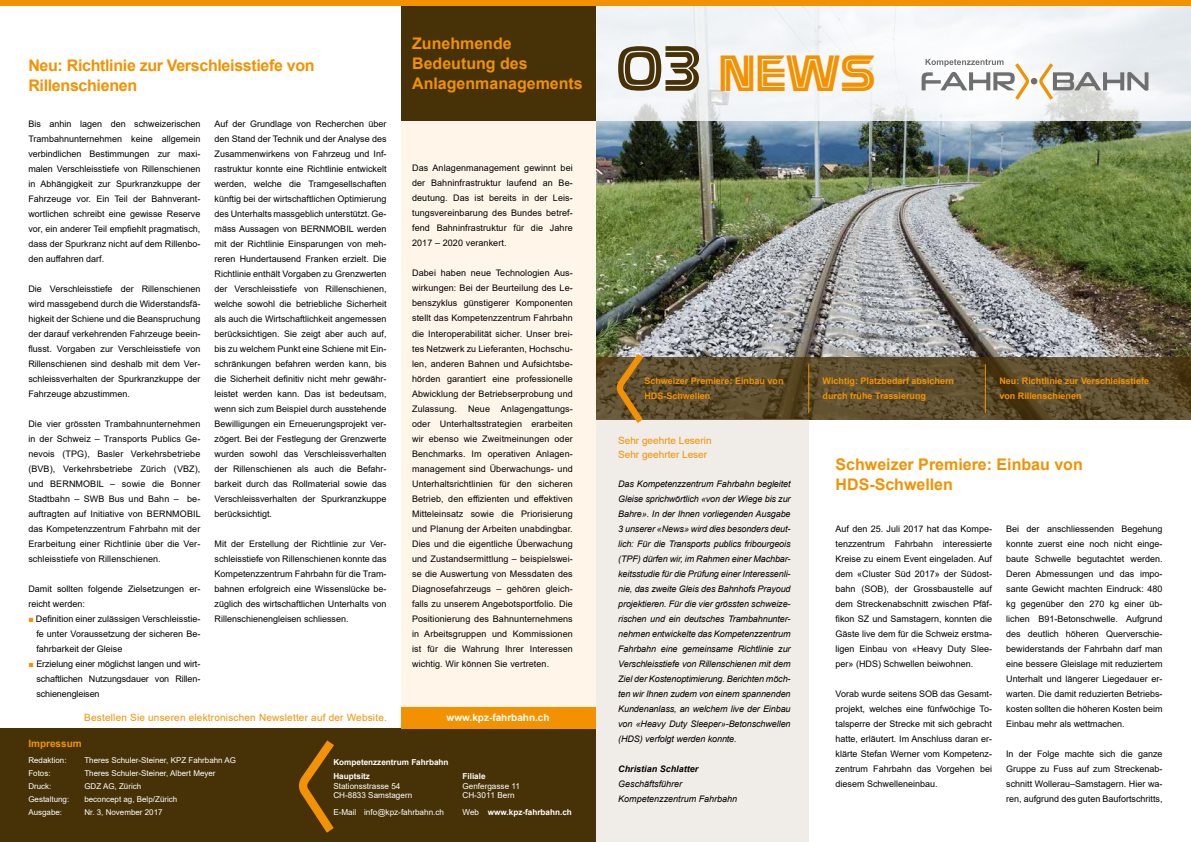
<style>
.page{position:relative;width:1191px;height:842px;background:#fff}
.page>*{position:absolute;margin:0;border:0;box-sizing:border-box;transform-origin:0 0}
.t1{font:44.5px "Battlestar";color:#f39200}
.t2{font:700 16px/20px "Arial";color:#f39200}
.t3{font:700 16px/20px "Arial";letter-spacing:-.02em;color:#f39200}
.t4{font:10px "Arial";letter-spacing:.02em;color:#f39200}
.t5{font:10px/14px "Arial";color:#f39200}
.t6{font:700 10px "Arial";color:#fff}
.t7{font:700 10px "Arial";color:#f39200}
.t8{font:9px/15px "Arial";color:#000;text-align:justify}
.t9{font:italic 9px/15px "Arial";letter-spacing:-.01em;color:#000;text-align:justify}
.t10{font:700 9px/15px "Arial";color:#f39200}
.t11{font:italic 700 9px "Arial";color:#000}
.t12{font:8.2px/9.8px "Arial";color:#fff}
.t13{font:700 8.2px/14.1px "Arial";color:#fff}
.t14{font:8px "Arial";color:#fff}
.s1{color:#f39200}
.s2{font-weight:400}
.s3{font-size:55.6px;color:#473207}
</style>
<div class="page">
<img style="left:596px;top:120px;width:595px;height:237px">
<div style="left:595px;top:419px;width:214px;height:423px;background:#f0ece7"></div>
<div style="left:0;top:729px;width:595px;height:113px;background:#473207"></div>
<svg style="left:596px;top:6px;width:595px;height:114px;fill:#f2f5f8"></svg>
<div style="left:401px;top:62px;width:195px;height:666px;background:#fff5e9"></div>
<div style="left:401px;top:6px;width:195px;height:114px;background:#473207"></div>
<div style="left:0;top:0;width:1191px;height:6px;background:#f39200"></div>
<div style="left:1030px;top:78px;width:7px;height:6px;background:#706f6f;border-radius:50%"></div>
<svg style="left:1039px;top:63px;width:109px;height:37px"></svg>
<svg style="left:921px;top:59px;width:108px;height:41px"></svg>
<div style="left:401px;top:707px;width:194px;height:22px;background:#f39200"></div>
<svg style="left:299px;top:740px;width:35px;height:93px"></svg>
<svg style="left:596px;top:357px;width:595px;height:63px;background:#5b4b2b"></svg>
<hr style="left:808px;top:364px;width:1px;height:49px;background:#f39200">
<hr style="left:984px;top:364px;width:1px;height:49px;background:#f39200">
<svg style="left:617px;top:354px;width:26px;height:69px;background:#906b32"></svg>
<h2 class="t3" style="left:28px;top:55px;width:288px">Neu: Richtlinie zur Verschleisstiefe von<br>Rillenschienen</h2>
<p class="t8" style="left:28px;top:116px;width:173px">Bis anhin lagen den schweizerischen Trambahnunternehmen keine allgemein verbindlichen Bestimmungen zur maxi&shy;malen Verschleisstiefe von Rillenschienen in Abhängigkeit zur Spurkranzkuppe der Fahrzeuge vor. Ein Teil der Bahnverant&shy;wortlichen schreibt eine gewisse Reserve vor, ein anderer Teil empfiehlt pragmatisch, dass der Spurkranz nicht auf dem Rillenbo&shy;den auffahren darf.</p>
<p class="t8" style="left:28px;top:281px;width:173px">Die Verschleisstiefe der Rillenschienen wird massgebend durch die Widerstandsfä&shy;higkeit der Schiene und die Beanspruchung der darauf verkehrenden Fahrzeuge beein&shy;flusst. Vorgaben zur Verschleisstiefe von Rillenschienen sind deshalb mit dem Ver&shy;schleissverhalten der Spurkranzkuppe der Fahrzeuge abzustimmen.</p>
<p class="t8" style="left:28px;top:416px;width:174px">Die vier grössten Trambahnunternehmen in der Schweiz – Transports Publics Ge&shy;nevois (TPG), Basler Verkehrsbetriebe (BVB), Verkehrsbetriebe Zürich (VBZ), und BERNMOBIL – sowie die Bonner Stadtbahn – SWB Bus und Bahn – be&shy;auftragten auf Initiative von BERNMOBIL das Kompetenzzentrum Fahrbahn mit der Erarbeitung einer Richtlinie über die Ver&shy;schleisstiefe von Rillenschienen.</p>
<p class="t8" style="left:28px;top:581px;width:173px">Damit sollten folgende Zielsetzungen er&shy;reicht werden:</p>
<p class="t8" style="left:36px;top:611px;width:165px;text-indent:-8px"><span class="s1">■</span> Definition einer zulässigen Verschleisstie&shy;fe unter Voraussetzung der sicheren Be&shy;fahrbarkeit der Gleise</p>
<p class="t8" style="left:36px;top:656px;width:165px;text-indent:-8px"><span class="s1">■</span> Erzielung einer möglichst langen und wirt&shy;schaftlichen Nutzungsdauer von Rillen&shy;schienengleisen</p>
<p class="t8" style="left:214px;top:116px;width:173px">Auf der Grundlage von Recherchen über den Stand der Technik und der Analyse des Zusammenwirkens von Fahrzeug und Inf&shy;rastruktur konnte eine Richtlinie entwickelt werden, welche die Tramgesellschaften künftig bei der wirtschaftlichen Optimierung des Unterhalts massgeblich unterstützt. Ge&shy;mäss Aussagen von BERNMOBIL werden mit der Richtlinie Einsparungen von meh&shy;reren Hundertausend Franken erzielt. Die Richtlinie enthält Vorgaben zu Grenzwerten der Verschleisstiefe von Rillenschienen, welche sowohl die betriebliche Sicherheit als auch die Wirtschaftlichkeit angemessen berücksichtigen. Sie zeigt aber auch auf, bis zu welchem Punkt eine Schiene mit Ein&shy;schränkungen befahren werden kann, bis die Sicherheit definitiv nicht mehr gewähr&shy;leistet werden kann. Das ist bedeutsam, wenn sich zum Beispiel durch ausstehende Bewilligungen ein Erneuerungsprojekt ver&shy;zögert. Bei der Festlegung der Grenzwerte wurden sowohl das Verschleissverhalten der Rillenschienen als auch die Befahr&shy;barkeit durch das Rollmaterial sowie das Verschleissverhalten der Spurkranzkuppe berücksichtigt.</p>
<p class="t8" style="left:214px;top:537px;width:173px">Mit der Erstellung der Richtlinie zur Ver&shy;schleisstiefe von Rillenschienen konnte das Kompetenzzentrum Fahrbahn für die Tram&shy;bahnen erfolgreich eine Wissenslücke be&shy;züglich des wirtschaftlichen Unterhalts von Rillenschienengleisen schliessen.</p>
<h2 class="t2" style="left:412px;top:33px;width:172px">Zunehmende<br>Bedeutung des<br>Anlagenmanagements</h2>
<p class="t8" style="left:412px;top:161px;width:162px">Das Anlagenmanagement gewinnt bei der Bahninfrastruktur laufend an Be&shy;deutung. Das ist bereits in der Leis&shy;tungsvereinbarung des Bundes betref&shy;fend Bahninfrastruktur für die Jahre 2017 – 2020 verankert.</p>
<p class="t8" style="left:412px;top:266px;width:162px">Dabei haben neue Technologien Aus&shy;wirkungen: Bei der Beurteilung des Le&shy;benszyklus günstigerer Komponenten stellt das Kompetenzzentrum Fahrbahn die Interoperabilität sicher. Unser brei&shy;tes Netzwerk zu Lieferanten, Hochschu&shy;len, anderen Bahnen und Aufsichtsbe&shy;hörden garantiert eine professionelle Abwicklung der Betriebserprobung und Zulassung.</p>
<p class="t8" style="left:412px;top:401px;width:162px;text-indent:56px">Neue Anlagengattungs&shy;oder Unterhaltsstrategien erarbeiten wir ebenso wie Zweitmeinungen oder Benchmarks. Im operativen Anlagen&shy;management sind Überwachungs- und Unterhaltsrichtlinien für den sicheren Betrieb, den effizienten und effektiven Mitteleinsatz sowie die Priorisierung und Planung der Arbeiten unabdingbar.<br>Dies und die eigentliche Überwachung und Zustandsermittlung – beispielswei&shy;se die Auswertung von Messdaten des Diagnosefahrzeugs – gehören gleich&shy;falls zu unserem Angebotsportfolio. Die Positionierung des Bahnunternehmens in Arbeitsgruppen und Kommissionen ist für die Wahrung Ihrer Interessen wichtig. Wir können Sie vertreten.</p>
<p class="t4" style="left:84px;top:711px;width:304px">Bestellen Sie unseren elektronischen Newsletter auf der Website.</p>
<p class="t6" style="left:446px;top:711px;width:104px">www.kpz-fahrbahn.ch</p>
<p class="t13" style="left:333px;top:755px;width:117px">Kompetenzzentrum Fahrbahn<br>Hauptsitz</p>
<p class="t12" style="left:333px;top:781px;width:80px">Stationsstrasse 54<br>CH-8833 Samstagern</p>
<p class="t12" style="left:333px;top:807px;width:112px">E-Mail info@kpz-fahrbahn.ch</p>
<p class="t7" style="left:28px;top:736px;width:55px">Impressum</p>
<p class="t14" style="left:28px;top:755px;width:40px">Redaktion:</p>
<p class="t14" style="left:84px;top:755px;width:153px">Theres Schuler-Steiner, KPZ Fahrbahn AG</p>
<p class="t14" style="left:28px;top:768px;width:24px">Fotos:</p>
<p class="t14" style="left:84px;top:768px;width:133px">Theres Schuler-Steiner, Albert Meyer</p>
<p class="t14" style="left:28px;top:781px;width:25px">Druck:</p>
<p class="t14" style="left:84px;top:781px;width:58px">GDZ AG, Zürich</p>
<p class="t14" style="left:28px;top:794px;width:42px">Gestaltung:</p>
<p class="t14" style="left:84px;top:794px;width:94px">beconcept ag, Belp/Zürich</p>
<p class="t14" style="left:28px;top:807px;width:35px">Ausgabe:</p>
<p class="t14" style="left:84px;top:807px;width:80px">Nr. 3, November 2017</p>
<p class="t13" style="left:462px;top:769px;width:25px">Filiale</p>
<p class="t12" style="left:462px;top:781px;width:59px">Genfergasse 11<br>CH-3011 Bern</p>
<p class="t13" style="left:462px;top:805px;width:111px"><span class="s2">Web</span> www.kpz-fahrbahn.ch</p>
<h1 class="t1" style="left:618px;top:55px;width:260px"><span class="s3">03</span> NEWS</h1>
<p class="t10" style="left:644px;top:374px;width:141px">Schweizer Premiere: Einbau von<br>HDS-Schwellen</p>
<p class="t10" style="left:822px;top:374px;width:133px">Wichtig: Platzbedarf absichern durch frühe Trassierung</p>
<p class="t10" style="left:999px;top:374px;width:151px">Neu: Richtlinie zur Verschleisstiefe von Rillenschienen</p>
<p class="t5" style="left:618px;top:433px;width:95px">Sehr geehrte Leserin<br>Sehr geehrter Leser</p>
<p class="t9" style="left:618px;top:476px;width:174px">Das Kompetenzzentrum Fahrbahn begleitet Gleise sprichwörtlich «von der Wiege bis zur Bahre». In der Ihnen vorliegenden Ausgabe 3 unserer «News» wird dies besonders deut&shy;lich: Für die Transports publics fribourgeois (TPF) dürfen wir, im Rahmen einer Machbar&shy;keitsstudie für die Prüfung einer Interessenli&shy;nie, das zweite Gleis des Bahnhofs Prayoud projektieren. Für die vier grössten schweize&shy;rischen und ein deutsches Trambahnunter&shy;nehmen entwickelte das Kompetenzzentrum Fahrbahn eine gemeinsame Richtlinie zur Verschleisstiefe von Rillenschienen mit dem Ziel der Kostenoptimierung. Berichten möch&shy;ten wir Ihnen zudem von einem spannenden Kundenanlass, an welchem live der Einbau von «Heavy Duty Sleeper»-Betonschwellen (HDS) verfolgt werden konnte.</p>
<p class="t11" style="left:618px;top:763px;width:82px">Christian Schlatter</p>
<p class="t9" style="left:618px;top:776px;width:121px">Geschäftsführer<br>Kompetenzzentrum Fahrbahn</p>
<h2 class="t2" style="left:835px;top:455px;width:249px">Schweizer Premiere: Einbau von<br>HDS-Schwellen</h2>
<p class="t8" style="left:835px;top:521px;width:158px">Auf den 25. Juli 2017 hat das Kompe&shy;tenzzentrum Fahrbahn interessierte Kreise zu einem Event eingeladen. Auf dem «Cluster Süd 2017» der Südost&shy;bahn (SOB), der Grossbaustelle auf dem Streckenabschnitt zwischen Pfäf&shy;fikon SZ und Samstagern, konnten die Gäste live dem für die Schweiz erstma&shy;ligen Einbau von «Heavy Duty Slee&shy;per» (HDS) Schwellen beiwohnen.</p>
<p class="t8" style="left:835px;top:686px;width:158px">Vorab wurde seitens SOB das Gesamt&shy;projekt, welches eine fünfwöchige To&shy;talsperre der Strecke mit sich gebracht hatte, erläutert. Im Anschluss daran er&shy;klärte Stefan Werner vom Kompetenz&shy;zentrum Fahrbahn das Vorgehen bei diesem Schwelleneinbau.</p>
<p class="t8" style="left:1006px;top:521px;width:158px">Bei der anschliessenden Begehung konnte zuerst eine noch nicht einge&shy;baute Schwelle begutachtet werden.<br>Deren Abmessungen und das impo&shy;sante Gewicht machten Eindruck: 480 kg gegenüber den 270 kg einer üb&shy;lichen B91-Betonschwelle. Aufgrund des deutlich höheren Querverschie&shy;bewiderstands der Fahrbahn darf man eine bessere Gleislage mit reduziertem Unterhalt und längerer Liegedauer er&shy;warten. Die damit reduzierten Betriebs&shy;kosten sollten die höheren Kosten beim Einbau mehr als wettmachen.</p>
<p class="t8" style="left:1006px;top:746px;width:158px">In der Folge machte sich die ganze Gruppe zu Fuss auf zum Streckenab&shy;schnitt Wollerau–Samstagern. Hier wa&shy;ren, aufgrund des guten Baufortschritts,</p>
</div>
